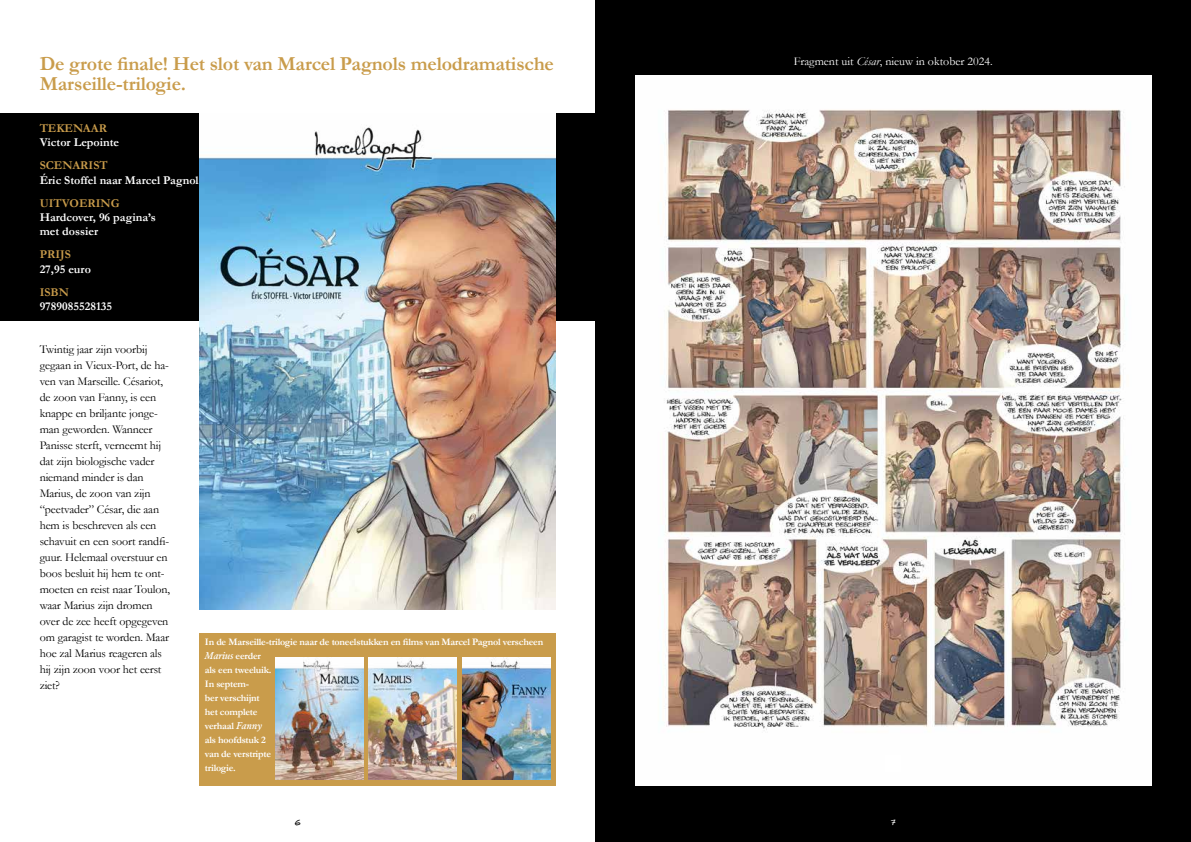
<style>
.page{position:relative;width:1191px;height:842px;background:#fff}
.page>*{position:absolute;margin:0;border:0;box-sizing:border-box;transform-origin:0 0}
.t1{font:700 20px/20px "Garamond";letter-spacing:-.01em;color:#c99c4b}
.t2{font:12px/16px "Garamond";letter-spacing:-.01em;color:#000}
.t3{font:700 12px/14.4px "Garamond";color:#fff}
.t4{font:700 12px "Garamond";color:#c99c4b}
.t5{font:12px "Garamond";color:#fff}
.t6{font:700 10px/14px "Garamond";letter-spacing:-.02em;color:#fff}
.t7{font:8px "Trolley Normal";color:#000}
.t8{font:8px "Trolley Normal";color:#fff}
.s1{font-style:italic}
.s2{font-weight:600;font-style:italic}
</style>
<div class="page">
<div style="left:0;top:113px;width:595px;height:208px;background:#000"></div>
<div style="left:595px;top:0;width:596px;height:842px;background:#000"></div>
<img style="left:635px;top:75px;width:516px;height:710px">
<img style="left:199px;top:113px;width:357px;height:496px">
<div style="left:884px;top:756px;width:16px;height:16px;background:#fff"></div>
<div style="left:199px;top:633px;width:357px;height:152px;background:#c99c4b"></div>
<img style="left:368px;top:657px;width:88px;height:122px">
<img style="left:275px;top:657px;width:88px;height:122px">
<img style="left:462px;top:657px;width:88px;height:122px">
<h1 class="t1" style="left:40px;top:54px;width:516px">De grote finale! Het slot van Marcel Pagnols melodramatische<br>Marseille-trilogie.</h1>
<p class="t5" style="left:794px;top:53px;width:200px">Fragment uit <span class="s1">César</span>, nieuw in oktober 2024.</p>
<p class="t4" style="left:40px;top:120px;width:69px">TEKENAAR</p>
<p class="t3" style="left:40px;top:136px;width:81px">Victor Lepointe</p>
<p class="t4" style="left:40px;top:157px;width:70px">SCENARIST</p>
<p class="t3" style="left:40px;top:173px;width:160px">Éric Stoffel naar Marcel Pagnol</p>
<p class="t4" style="left:40px;top:195px;width:81px">UITVOERING</p>
<p class="t3" style="left:40px;top:210px;width:118px">Hardcover, 96 pagina’s met dossier</p>
<p class="t4" style="left:40px;top:246px;width:33px">PRIJS</p>
<p class="t3" style="left:40px;top:262px;width:53px">27,95 euro</p>
<p class="t4" style="left:40px;top:284px;width:31px">ISBN</p>
<p class="t3" style="left:40px;top:299px;width:74px">9789085528135</p>
<p class="t2" style="left:40px;top:341px;width:132px">Twintig jaar zijn voorbij gegaan in Vieux-Port, de ha&shy;ven van Marseille. Césariot, de zoon van Fanny, is een knappe en briljante jonge&shy;man geworden. Wanneer<br>Panisse sterft, verneemt hij dat zijn biologische vader niemand minder is dan<br>Marius, de zoon van zijn “peetvader” César, die aan hem is beschreven als een schavuit en een soort randfi&shy;guur. Helemaal overstuur en boos besluit hij hem te ont&shy;moeten en reist naar Toulon, waar Marius zijn dromen over de zee heeft opgegeven om garagist te worden. Maar hoe zal Marius reageren als hij zijn zoon voor het eerst ziet?</p>
<p class="t6" style="left:205px;top:635px;width:340px">In de Marseille-trilogie naar de toneelstukken en films van Marcel Pagnol verscheen<br><span class="s2">Marius</span> eerder<br>als een tweeluik.<br>In septem-<br>ber verschijnt<br>het complete<br>verhaal <span class="s2">Fanny<br></span>als hoofdstuk 2<br>van de verstripte<br>trilogie.</p>
<p class="t7" style="left:295px;top:818px;width:7px">6</p>
<p class="t8" style="left:891px;top:818px;width:6px">7</p>
</div>
